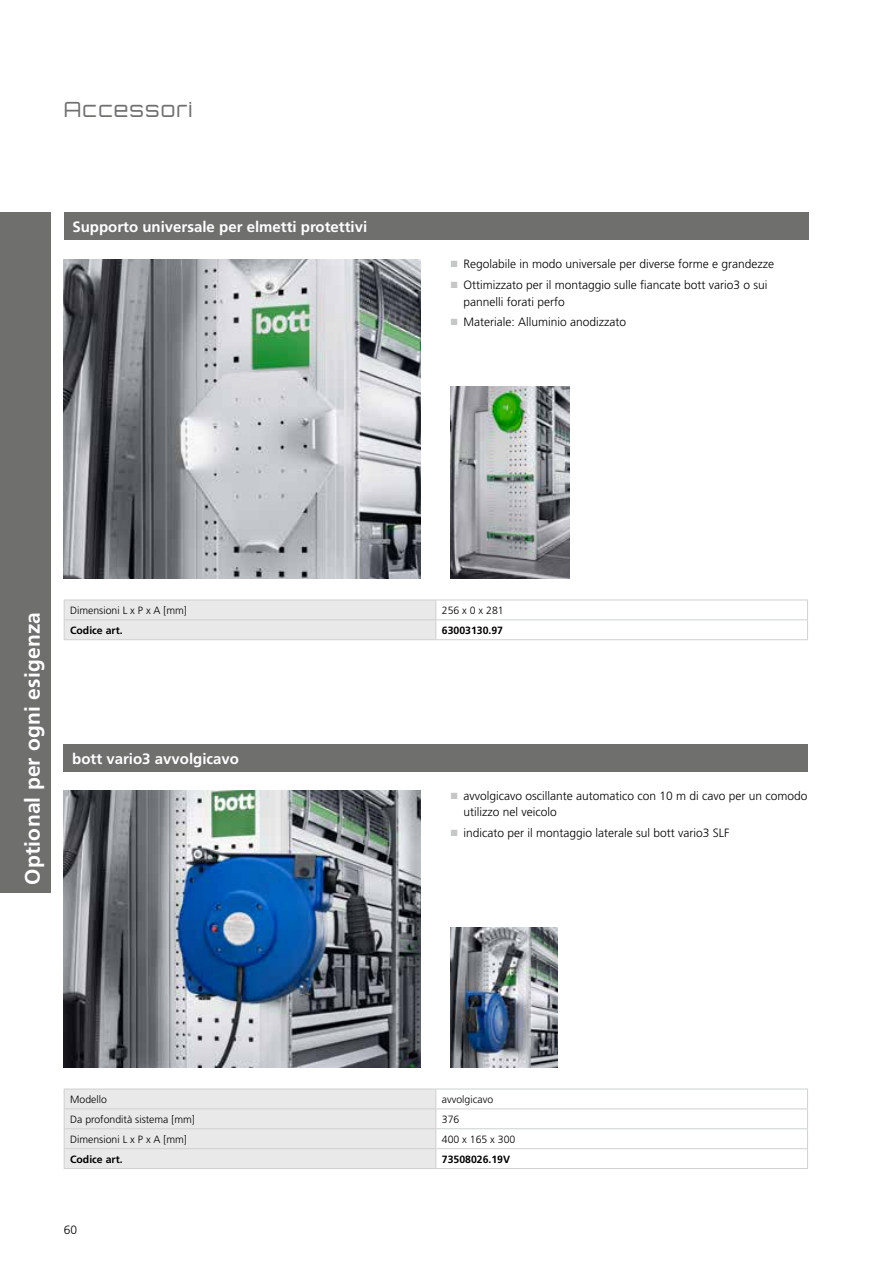
<style>
.page{position:relative;width:893px;height:1263px;background:#fff}
.page>*{position:absolute;margin:0;border:0;box-sizing:border-box;transform-origin:0 0}
.t1{font:700 21px "Frutiger LT Pro";letter-spacing:.01em;color:#fff}
.t2{font:300 21px "Orbitron CE";letter-spacing:.06em;color:#6f6f6e}
.t3{font:700 15px "Frutiger LT Pro";color:#fff}
.t4{font:300 12px/16.5px "Frutiger LT Pro";color:#000}
.t5{font:300 10.5px "Frutiger LT Pro";color:#000}
.t6{font:700 10.5px "Frutiger LT Pro";color:#000}
.s1{color:#c5c6c6}
</style>
<div class="page">
<img style="left:64px;top:791px;width:357px;height:276px">
<img style="left:451px;top:927px;width:106px;height:140px">
<img style="left:64px;top:259px;width:357px;height:319px">
<img style="left:451px;top:387px;width:119px;height:191px">
<div style="left:0;top:213px;width:51px;height:680px;background:#6f6f6e"></div>
<div style="left:64px;top:744px;width:744px;height:28px;background:#6f6f6e"></div>
<hr style="left:436px;top:1089px;width:372px;height:1px;background:#cfd0d0">
<hr style="left:436px;top:1108px;width:372px;height:1px;background:#cfd0d0">
<hr style="left:436px;top:1128px;width:372px;height:1px;background:#cfd0d0">
<hr style="left:64px;top:1168px;width:372px;height:1px;background:#cfd0d0">
<hr style="left:436px;top:1148px;width:372px;height:1px;background:#cfd0d0">
<div style="left:64px;top:1089px;width:372px;height:79px;background:#e9e9e9"></div>
<svg style="left:807px;top:1090px;width:1px;height:78px"></svg>
<hr style="left:436px;top:1168px;width:372px;height:1px;background:#cfd0d0">
<div style="left:64px;top:213px;width:744px;height:27px;background:#6f6f6e"></div>
<hr style="left:436px;top:600px;width:372px;height:1px;background:#cfd0d0">
<hr style="left:436px;top:619px;width:372px;height:1px;background:#cfd0d0">
<svg style="left:64px;top:600px;width:372px;height:40px;background:#e7e7e7"></svg>
<svg style="left:807px;top:601px;width:1px;height:38px"></svg>
<hr style="left:436px;top:639px;width:372px;height:1px;background:#cfd0d0">
<h1 class="t2" style="left:64px;top:97px;width:131px">Accessori</h1>
<p class="t3" style="left:72px;top:218px;width:296px">Supporto universale per elmetti protettivi</p>
<p class="t4" style="left:451px;top:256px;width:325px"><span class="s1">■</span> Regolabile in modo universale per diverse forme e grandezze</p>
<p class="t4" style="left:463px;top:277px;width:306px;text-indent:-13px"><span class="s1">■</span> Ottimizzato per il montaggio sulle fiancate bott vario3 o sui pannelli forati perfo</p>
<p class="t4" style="left:451px;top:314px;width:177px"><span class="s1">■</span> Materiale: Alluminio anodizzato</p>
<h1 class="t1" style="left:20px;top:884px;width:274px;rotate:-90deg">Optional per ogni esigenza</h1>
<p class="t5" style="left:70px;top:604px;width:118px">Dimensioni L x P x A [mm]</p>
<p class="t5" style="left:442px;top:604px;width:63px">256 x 0 x 281</p>
<p class="t6" style="left:70px;top:624px;width:54px">Codice art.</p>
<p class="t6" style="left:442px;top:624px;width:63px">63003130.97</p>
<p class="t3" style="left:72px;top:750px;width:168px">bott vario3 avvolgicavo</p>
<p class="t4" style="left:463px;top:788px;width:346px;text-indent:-13px"><span class="s1">■</span> avvolgicavo oscillante automatico con 10 m di cavo per un comodo utilizzo nel veicolo</p>
<p class="t4" style="left:451px;top:825px;width:280px"><span class="s1">■</span> indicato per il montaggio laterale sul bott vario3 SLF</p>
<p class="t5" style="left:70px;top:1093px;width:38px">Modello</p>
<p class="t5" style="left:442px;top:1093px;width:53px">avvolgicavo</p>
<p class="t5" style="left:70px;top:1113px;width:126px">Da profondità sistema [mm]</p>
<p class="t5" style="left:442px;top:1113px;width:19px">376</p>
<p class="t5" style="left:70px;top:1133px;width:118px">Dimensioni L x P x A [mm]</p>
<p class="t5" style="left:442px;top:1133px;width:75px">400 x 165 x 300</p>
<p class="t6" style="left:70px;top:1153px;width:54px">Codice art.</p>
<p class="t6" style="left:442px;top:1153px;width:70px">73508026.19V</p>
<p class="t4" style="left:64px;top:1221px;width:15px">60</p>
</div>
